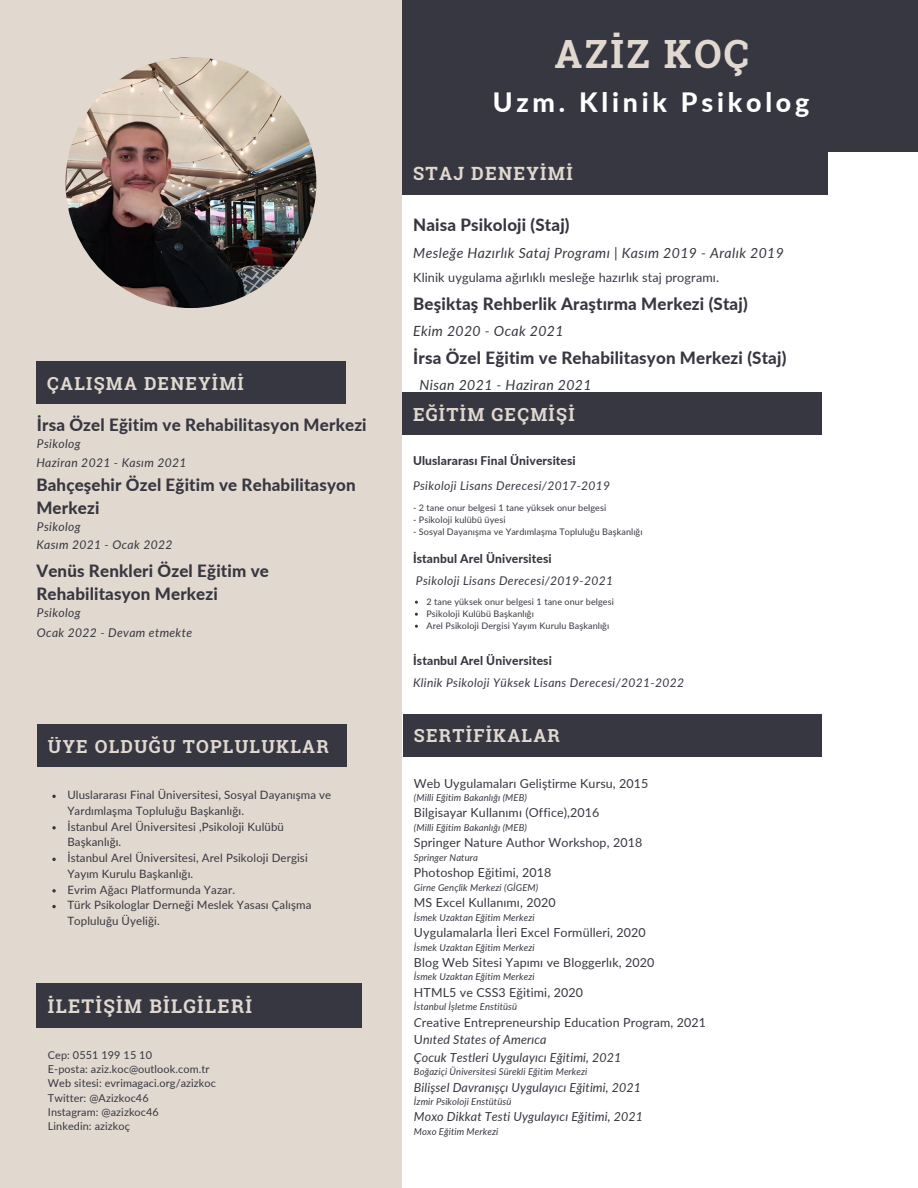
<style>
.page{position:relative;width:918px;height:1188px;background:#fff}
.page>*{position:absolute;margin:0;border:0;box-sizing:border-box;transform-origin:0 0}
.t1{font:700 39px "Roboto Slab";letter-spacing:.06em;color:#e1d8cf}
.t2{font:800 26.7px "Lato";letter-spacing:.14em;color:#fff}
.t3{font:700 18.9px "Roboto Slab";letter-spacing:.07em;color:#e1d8cf}
.t4{font:700 18.3px "Roboto Slab";letter-spacing:.07em;color:#e1d8cf}
.t5{font:700 18px "Roboto Slab";letter-spacing:.07em;color:#e1d8cf}
.t6{font:800 16.95px/22.8px "Lato";letter-spacing:.01em;color:#373741}
.t7{font:italic 13.95px "Lato";letter-spacing:.03em;color:#373741}
.t8{font:12.6px "Lato";letter-spacing:.01em;color:#373741}
.t9{font:12.45px "Lato";letter-spacing:.01em;color:#373741}
.t10{font:italic 12.45px "Lato";letter-spacing:.01em;color:#373741}
.t11{font:italic 12px "Lato";letter-spacing:.03em;color:#373741}
.t12{font:800 12px "Lato";letter-spacing:.01em;color:#373741}
.t13{font:11.4px/15.8px "Lato";letter-spacing:.01em;color:#373741}
.t14{font:10.95px "Lato";letter-spacing:.01em;color:#373741}
.t15{font:italic 9.45px "Lato";letter-spacing:.01em;color:#373741}
.t16{font:9px "Lato";letter-spacing:.01em;color:#373741}
.s1{font-style:italic}
.s2{font-style:normal}
</style>
<div class="page">
<div style="left:346px;top:0;width:572px;height:151px;background:#373741"></div>
<div style="left:0;top:0;width:402px;height:1188px;background:#e1d8cf"></div>
<div style="left:402px;top:151px;width:425px;height:44px;background:#373741"></div>
<div style="left:403px;top:714px;width:419px;height:42px;background:#373741"></div>
<div style="left:36px;top:361px;width:310px;height:43px;background:#373741"></div>
<div style="left:37px;top:725px;width:309px;height:42px;background:#373741"></div>
<svg style="left:52px;top:795px;width:4px;height:3px"></svg>
<svg style="left:52px;top:826px;width:4px;height:4px"></svg>
<svg style="left:52px;top:858px;width:4px;height:3px"></svg>
<svg style="left:52px;top:889px;width:4px;height:4px"></svg>
<svg style="left:52px;top:905px;width:4px;height:3px"></svg>
<div style="left:36px;top:983px;width:325px;height:45px;background:#373741"></div>
<div style="left:402px;top:392px;width:420px;height:43px;background:#373741"></div>
<img style="left:65px;top:57px;width:251px;height:251px;border-radius:50%">
<p class="t5" style="left:47px;top:371px;width:198px">ÇALIŞMA DENEYİMİ</p>
<p class="t6" style="left:37px;top:413px;width:331px">İrsa Özel Eğitim ve Rehabilitasyon Merkezi</p>
<p class="t11" style="left:36px;top:455px;width:152px">Haziran 2021 - Kasım 2021</p>
<p class="t11" style="left:37px;top:436px;width:45px">Psikolog</p>
<p class="t6" style="left:36px;top:473px;width:321px">Bahçeşehir Özel Eğitim ve Rehabilitasyon<br>Merkezi</p>
<p class="t11" style="left:36px;top:537px;width:138px">Kasım 2021 - Ocak 2022</p>
<p class="t11" style="left:37px;top:519px;width:45px">Psikolog</p>
<p class="t6" style="left:36px;top:559px;width:234px">Venüs Renkleri Özel Eğitim ve<br>Rehabilitasyon Merkezi</p>
<p class="t11" style="left:37px;top:606px;width:45px">Psikolog</p>
<p class="t11" style="left:37px;top:625px;width:157px">Ocak 2022 - Devam etmekte</p>
<p class="t5" style="left:48px;top:734px;width:282px">ÜYE OLDUĞU TOPLULUKLAR</p>
<p class="t13" style="left:67px;top:787px;width:266px">Uluslararası Final Üniversitesi, Sosyal Dayanışma ve<br>Yardımlaşma Topluluğu Başkanlığı.</p>
<p class="t13" style="left:67px;top:818px;width:218px">İstanbul Arel Üniversitesi ,Psikoloji Kulübü<br>Başkanlığı.</p>
<p class="t13" style="left:67px;top:850px;width:242px">İstanbul Arel Üniversitesi, Arel Psikoloji Dergisi<br>Yayım Kurulu Başkanlığı.</p>
<p class="t13" style="left:67px;top:881px;width:169px">Evrim Ağacı Platformunda Yazar.</p>
<p class="t13" style="left:67px;top:897px;width:246px">Türk Psikologlar Derneği Meslek Yasası Çalışma<br>Topluluğu Üyeliği.</p>
<p class="t3" style="left:48px;top:993px;width:206px">İLETİŞİM BİLGİLERİ</p>
<p class="t14" style="left:48px;top:1048px;width:106px">Cep: 0551 199 15 10</p>
<p class="t14" style="left:48px;top:1062px;width:163px">E-posta: aziz.koc@outlook.com.tr</p>
<p class="t14" style="left:48px;top:1077px;width:170px">Web sitesi: evrimagaci.org/azizkoc</p>
<p class="t14" style="left:48px;top:1091px;width:102px">Twitter: @Azizkoc46</p>
<p class="t14" style="left:48px;top:1105px;width:113px">Instagram: @azizkoc46</p>
<p class="t14" style="left:48px;top:1119px;width:84px">Linkedin: azizkoç</p>
<p class="t1" style="left:555px;top:27px;width:196px">AZİZ KOÇ</p>
<p class="t2" style="left:493px;top:86px;width:318px">Uzm. Klinik Psikolog</p>
<p class="t4" style="left:413px;top:161px;width:161px">STAJ DENEYİMİ</p>
<p class="t6" style="left:413px;top:213px;width:158px">Naisa Psikoloji (Staj)</p>
<p class="t7" style="left:413px;top:244px;width:372px">Mesleğe Hazırlık Sataj Programı | Kasım 2019 - Aralık 2019</p>
<p class="t8" style="left:413px;top:270px;width:307px">Klinik uygulama ağırlıklı mesleğe hazırlık staj programı.</p>
<p class="t6" style="left:413px;top:292px;width:336px">Beşiktaş Rehberlik Araştırma Merkezi (Staj)</p>
<p class="t7" style="left:413px;top:322px;width:152px">Ekim 2020 - Ocak 2021</p>
<p class="t6" style="left:413px;top:346px;width:375px">İrsa Özel Eğitim ve Rehabilitasyon Merkezi (Staj)</p>
<p class="t7" style="left:420px;top:376px;width:174px">Nisan 2021 - Haziran 2021</p>
<p class="t5" style="left:413px;top:402px;width:163px">EĞİTİM GEÇMİŞİ</p>
<p class="t12" style="left:413px;top:454px;width:164px">Uluslararası Final Üniversitesi</p>
<p class="t11" style="left:413px;top:478px;width:199px">Psikoloji Lisans Derecesi/2017-2019</p>
<p class="t16" style="left:413px;top:502px;width:195px">- 2 tane onur belgesi 1 tane yüksek onur belgesi</p>
<p class="t16" style="left:413px;top:514px;width:94px">- Psikoloji kulübü üyesi</p>
<p class="t16" style="left:413px;top:526px;width:231px">- Sosyal Dayanışma ve Yardımlaşma Topluluğu Başkanlığı</p>
<p class="t12" style="left:413px;top:551px;width:140px">İstanbul Arel Üniversitesi</p>
<p class="t11" style="left:416px;top:573px;width:199px">Psikoloji Lisans Derecesi/2019-2021</p>
<p class="t16" style="left:426px;top:596px;width:189px">2 tane yüksek onur belgesi 1 tane onur belgesi</p>
<p class="t16" style="left:426px;top:608px;width:109px">Psikoloji Kulübü Başkanlığı</p>
<p class="t16" style="left:426px;top:620px;width:184px">Arel Psikoloji Dergisi Yayım Kurulu Başkanlığı</p>
<p class="t12" style="left:413px;top:654px;width:140px">İstanbul Arel Üniversitesi</p>
<p class="t11" style="left:413px;top:675px;width:273px">Klinik Psikoloji Yüksek Lisans Derecesi/2021-2022</p>
<p class="t5" style="left:414px;top:723px;width:148px">SERTİFİKALAR</p>
<p class="t9" style="left:414px;top:775px;width:236px">Web Uygulamaları Geliştirme Kursu, 2015</p>
<p class="t15" style="left:414px;top:792px;width:114px">(Milli Eğitim Bakanlığı (MEB)</p>
<p class="t9" style="left:414px;top:805px;width:187px">Bilgisayar Kullanımı (Office),2016</p>
<p class="t15" style="left:414px;top:822px;width:114px">(Milli Eğitim Bakanlığı (MEB)</p>
<p class="t9" style="left:414px;top:835px;width:230px">Springer Nature Author Workshop, 2018</p>
<p class="t15" style="left:414px;top:851px;width:66px">Springer Natura</p>
<p class="t9" style="left:414px;top:865px;width:139px">Photoshop Eğitimi, 2018</p>
<p class="t15" style="left:414px;top:881px;width:126px">Girne Gençlik Merkezi (GİGEM)</p>
<p class="t9" style="left:414px;top:895px;width:143px">MS Excel Kullanımı, 2020</p>
<p class="t15" style="left:414px;top:911px;width:122px">İsmek Uzaktan Eğitim Merkezi</p>
<p class="t9" style="left:414px;top:925px;width:233px">Uygulamalarla İleri Excel Formülleri, 2020</p>
<p class="t15" style="left:414px;top:941px;width:122px">İsmek Uzaktan Eğitim Merkezi</p>
<p class="t9" style="left:414px;top:955px;width:242px">Blog Web Sitesi Yapımı ve Bloggerlık, 2020</p>
<p class="t15" style="left:414px;top:971px;width:122px">İsmek Uzaktan Eğitim Merkezi</p>
<p class="t9" style="left:414px;top:985px;width:170px">HTML5 ve CSS3 Eğitimi, 2020</p>
<p class="t15" style="left:414px;top:1001px;width:105px">İstanbul İşletme Enstitüsü</p>
<p class="t9" style="left:414px;top:1015px;width:293px"><span class="s1">C</span>reative Entrepreneurship Education Program, 2021</p>
<p class="t10" style="left:414px;top:1032px;width:134px"><span class="s2">U</span>nıted States of Amerıca</p>
<p class="t10" style="left:414px;top:1049px;width:209px">Çocuk Testleri Uygulayıcı Eğitimi, 2021</p>
<p class="t15" style="left:414px;top:1066px;width:175px">Boğaziçi Üniversitesi Sürekli Eğitim Merkezi</p>
<p class="t10" style="left:414px;top:1079px;width:229px">Bilişsel Davranışçı Uygulayıcı Eğitimi, 2021</p>
<p class="t15" style="left:414px;top:1096px;width:99px">İzmir Psikoloji Enstütüsü</p>
<p class="t10" style="left:414px;top:1109px;width:231px">Moxo Dikkat Testi Uygulayıcı Eğitimi, 2021</p>
<p class="t15" style="left:414px;top:1125px;width:86px">Moxo Eğitim Merkezi</p>
</div>
